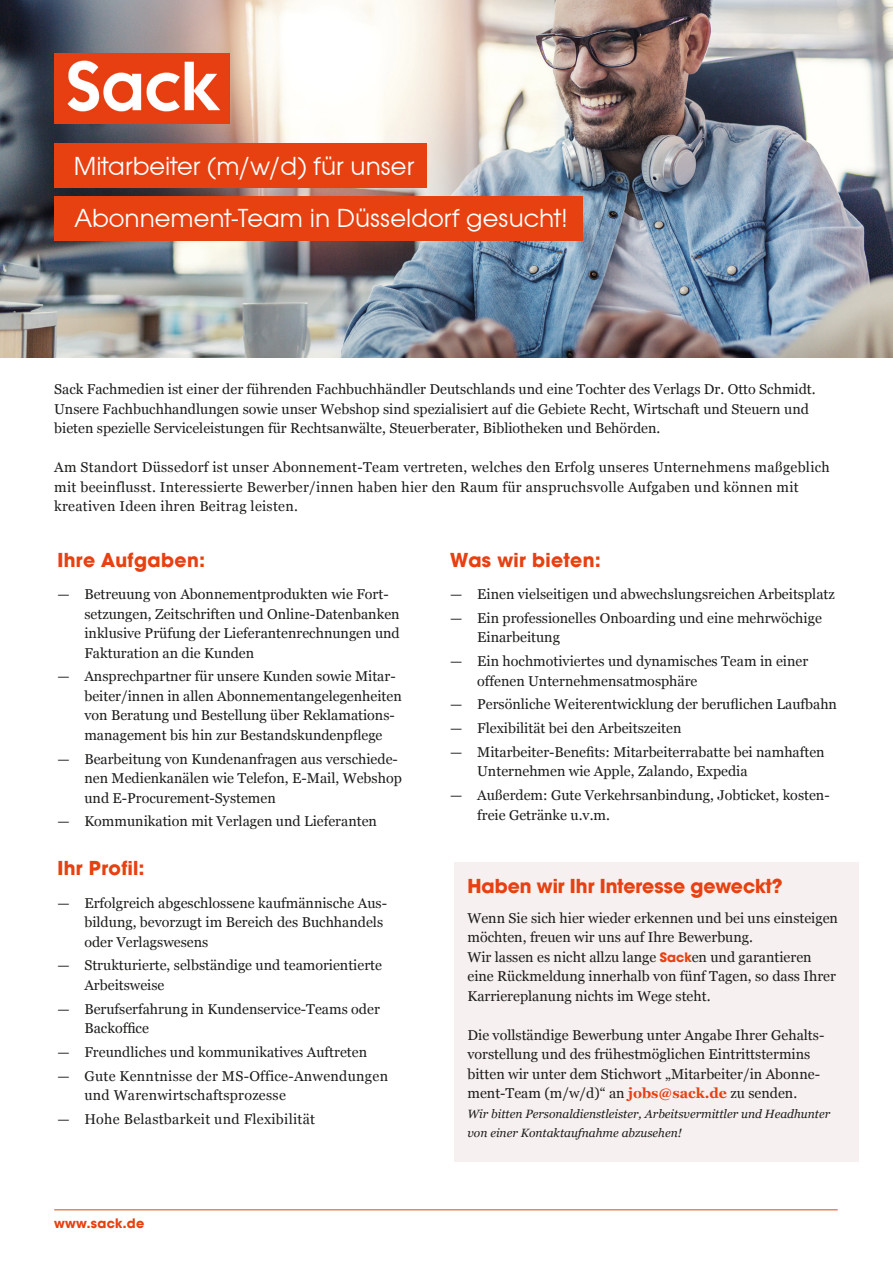
<style>
.page{position:relative;width:893px;height:1263px;background:#fff}
.page>*{position:absolute;margin:0;border:0;box-sizing:border-box;transform-origin:0 0}
.t1{font:27px "Avant Gard EF";color:#fff}
.Absatzformat_1{font:700 21px "Avant Gard Goth EF";letter-spacing:.005em;color:#e74111}
.t2{font:14.25px/19.5px "Georgia";color:#1d1d1b}
.t3{font:14.25px/19.5px "Georgia";letter-spacing:.02em;color:#1d1d1b}
.t4{font:700 14.25px "Avant Gard Goth EF";letter-spacing:.02em;color:#e74111}
.t5{font:italic 12px/19.5px "Georgia";color:#1d1d1b}
.s1{font-family:"Avant Gard Goth EF";font-weight:700;color:#e74111}
.s2{font-weight:700;color:#e74111}
</style>
<div class="page">
<img style="left:0;top:0;width:893px;height:357px">
<div style="left:454px;top:863px;width:405px;height:299px;background:#f6f0f0"></div>
<img style="left:54px;top:53px;width:176px;height:70px">
<hr style="left:54px;top:1209px;width:784px;height:1px;background:#e74111">
<div style="left:54px;top:196px;width:528px;height:45px;background:#e74111"></div>
<div style="left:54px;top:143px;width:372px;height:44px;background:#e74111"></div>
<p class="t1" style="left:74px;top:150px;width:342px">Mitarbeiter (m/w/d) für unser</p>
<p class="t1" style="left:74px;top:202px;width:494px">Abonnement-Team in Düsseldorf gesucht!</p>
<p class="t2" style="left:54px;top:380px;width:763px">Sack Fachmedien ist einer der führenden Fachbuchhändler Deutschlands und eine Tochter des Verlags Dr. Otto Schmidt.<br>Unsere Fachbuchhandlungen sowie unser Webshop sind spezialisiert auf die Gebiete Recht, Wirtschaft und Steuern und bieten spezielle Serviceleistungen für Rechtsanwälte, Steuerberater, Bibliotheken und Behörden.</p>
<p class="t3" style="left:54px;top:458px;width:777px">Am Standort Düssedorf ist unser Abonnement-Team vertreten, welches den Erfolg unseres Unternehmens maßgeblich mit beeinflusst. Interessierte Bewerber/innen haben hier den Raum für anspruchsvolle Aufgaben und können mit</p>
<p class="t3" style="left:54px;top:497px;width:245px">kreativen Ideen ihren Beitrag leisten.</p>
<p class="Absatzformat_1" style="left:450px;top:547px;width:152px">Was wir bieten:</p>
<p class="t2" style="left:450px;top:585px;width:386px">— Einen vielseitigen und abwechslungsreichen Arbeitsplatz</p>
<p class="t2" style="left:477px;top:608px;width:346px;text-indent:-27px">— Ein professionelles Onboarding und eine mehrwöchige<br>Einarbeitung</p>
<p class="t2" style="left:477px;top:652px;width:333px;text-indent:-27px">— Ein hochmotiviertes und dynamisches Team in einer offenen Unternehmensatmosphäre</p>
<p class="t2" style="left:450px;top:695px;width:388px">— Persönliche Weiterentwicklung der beruflichen Laufbahn</p>
<p class="t2" style="left:450px;top:719px;width:233px">— Flexibilität bei den Arbeitszeiten</p>
<p class="t2" style="left:477px;top:742px;width:349px;text-indent:-27px">— Mitarbeiter-Benefits: Mitarbeiterrabatte bei namhaften<br>Unternehmen wie Apple, Zalando, Expedia</p>
<p class="t2" style="left:477px;top:786px;width:354px;text-indent:-27px">— Außerdem: Gute Verkehrsanbindung, Jobticket, kosten&shy;freie Getränke u.v.m.</p>
<p class="Absatzformat_1" style="left:57px;top:547px;width:149px">Ihre Aufgaben:</p>
<p class="t2" style="left:84px;top:585px;width:317px;text-indent:-27px">— Betreuung von Abonnementprodukten wie Fort&shy;setzungen, Zeitschriften und Online-Datenbanken inklusive Prüfung der Lieferantenrechnungen und Fakturation an die Kunden</p>
<p class="t2" style="left:84px;top:667px;width:319px;text-indent:-27px">— Ansprechpartner für unsere Kunden sowie Mitar&shy;beiter/innen in allen Abonnementangelegenheiten von Beratung und Bestellung über Reklamations&shy;management bis hin zur Bestandskundenpflege</p>
<p class="t2" style="left:84px;top:749px;width:319px;text-indent:-27px">— Bearbeitung von Kundenanfragen aus verschiede&shy;nen Medienkanälen wie Telefon, E-Mail, Webshop und E-Procurement-Systemen</p>
<p class="t2" style="left:57px;top:812px;width:321px">— Kommunikation mit Verlagen und Lieferanten</p>
<p class="Absatzformat_1" style="left:57px;top:855px;width:88px">Ihr Profil:</p>
<p class="t2" style="left:84px;top:893px;width:304px;text-indent:-27px">— Erfolgreich abgeschlossene kaufmännische Aus&shy;bildung, bevorzugt im Bereich des Buchhandels oder Verlagswesens</p>
<p class="t2" style="left:84px;top:956px;width:299px;text-indent:-27px">— Strukturierte, selbständige und teamorientierte<br>Arbeitsweise</p>
<p class="t2" style="left:84px;top:999px;width:297px;text-indent:-27px">— Berufserfahrung in Kundenservice-Teams oder<br>Backoffice</p>
<p class="t2" style="left:57px;top:1042px;width:311px">— Freundliches und kommunikatives Auftreten</p>
<p class="t3" style="left:84px;top:1066px;width:305px;text-indent:-27px">— Gute Kenntnisse der MS-Office-Anwendungen und Warenwirtschaftsprozesse</p>
<p class="t3" style="left:57px;top:1109px;width:259px">— Hohe Belastbarkeit und Flexibilität</p>
<p class="Absatzformat_1" style="left:467px;top:873px;width:316px">Haben wir Ihr Interesse geweckt?</p>
<p class="t2" style="left:467px;top:908px;width:372px">Wenn Sie sich hier wieder erkennen und bei uns einsteigen möchten, freuen wir uns auf Ihre Bewerbung.</p>
<p class="t2" style="left:467px;top:947px;width:370px">Wir lassen es nicht allzu lange <span class="s1">Sack</span>en und garantieren eine Rückmeldung innerhalb von fünf Tagen, so dass Ihrer<br>Karriereplanung nichts im Wege steht.</p>
<p class="t2" style="left:467px;top:1025px;width:358px">Die vollständige Bewerbung unter Angabe Ihrer Gehalts&shy;vorstellung und des frühestmöglichen Eintrittstermins bitten wir unter dem Stichwort „Mitarbeiter/in Abonne&shy;ment-Team (m/w/d)“ an <span class="s2">jobs@sack.de</span> zu senden.</p>
<p class="t5" style="left:467px;top:1104px;width:364px">Wir bitten Personaldienstleister, Arbeitsvermittler und Headhunter von einer Kontaktaufnahme abzusehen!</p>
<p class="t4" style="left:54px;top:1214px;width:92px">www.sack.de</p>
</div>
